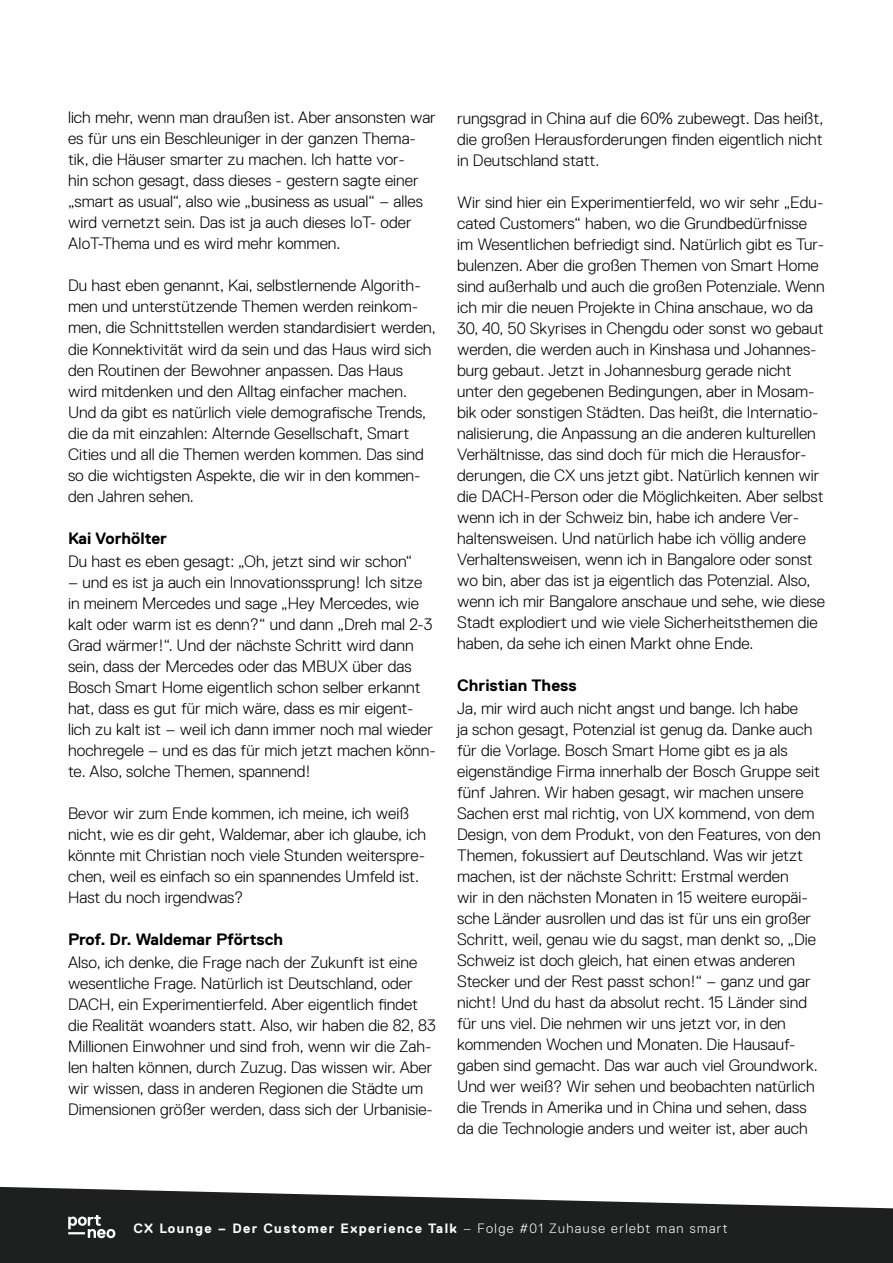
<style>
.page{position:relative;width:893px;height:1263px;background:#fff}
.page>*{position:absolute;margin:0;border:0;box-sizing:border-box;transform-origin:0 0}
.t1{font:300 16.5px/21px "Replica Std";color:#000}
.t2{font:700 16.5px "Replica Std";color:#000}
.t3{font:700 13.5px "Replica Std";letter-spacing:.1em;color:#fff}
.s1{font-weight:300}
</style>
<div class="page">
<svg style="left:0;top:1186px;width:893px;height:77px;background:#404141"></svg>
<svg style="left:68px;top:1215px;width:47px;height:23px"></svg>
<p class="t1" style="left:68px;top:107px;width:369px">lich mehr, wenn man draußen ist. Aber ansonsten war es für uns ein Beschleuniger in der ganzen Thema&shy;tik, die Häuser smarter zu machen. Ich hatte vor-<br>hin schon gesagt, dass dieses - gestern sagte einer „smart as usual“, also wie „business as usual“ – alles wird vernetzt sein. Das ist ja auch dieses IoT- oder AIoT-Thema und es wird mehr kommen.</p>
<p class="t1" style="left:68px;top:275px;width:369px">Du hast eben genannt, Kai, selbstlernende Algorith&shy;men und unterstützende Themen werden reinkom&shy;men, die Schnittstellen werden standardisiert werden, die Konnektivität wird da sein und das Haus wird sich den Routinen der Bewohner anpassen. Das Haus wird mitdenken und den Alltag einfacher machen.<br>Und da gibt es natürlich viele demografische Trends, die da mit einzahlen: Alternde Gesellschaft, Smart Cities und all die Themen werden kommen. Das sind so die wichtigsten Aspekte, die wir in den kommen&shy;den Jahren sehen.</p>
<p class="t2" style="left:68px;top:529px;width:100px">Kai Vorhölter</p>
<p class="t1" style="left:68px;top:551px;width:346px">Du hast es eben gesagt: „Oh, jetzt sind wir schon“</p>
<p class="t1" style="left:68px;top:572px;width:369px">– und es ist ja auch ein Innovationssprung! Ich sitze in meinem Mercedes und sage „Hey Mercedes, wie kalt oder warm ist es denn?“ und dann „Dreh mal 2-3<br>Grad wärmer!“. Und der nächste Schritt wird dann sein, dass der Mercedes oder das MBUX über das Bosch Smart Home eigentlich schon selber erkannt hat, dass es gut für mich wäre, dass es mir eigent&shy;lich zu kalt ist – weil ich dann immer noch mal wieder hochregele – und es das für mich jetzt machen könn&shy;te. Also, solche Themen, spannend!</p>
<p class="t1" style="left:68px;top:803px;width:360px">Bevor wir zum Ende kommen, ich meine, ich weiß nicht, wie es dir geht, Waldemar, aber ich glaube, ich könnte mit Christian noch viele Stunden weiterspre&shy;chen, weil es einfach so ein spannendes Umfeld ist.<br>Hast du noch irgendwas?</p>
<p class="t2" style="left:68px;top:930px;width:217px">Prof. Dr. Waldemar Pförtsch</p>
<p class="t1" style="left:68px;top:952px;width:369px">Also, ich denke, die Frage nach der Zukunft ist eine wesentliche Frage. Natürlich ist Deutschland, oder DACH, ein Experimentierfeld. Aber eigentlich findet die Realität woanders statt. Also, wir haben die 82, 83<br>Millionen Einwohner und sind froh, wenn wir die Zah&shy;len halten können, durch Zuzug. Das wissen wir. Aber wir wissen, dass in anderen Regionen die Städte um Dimensionen größer werden, dass sich der Urbanisie-</p>
<p class="t1" style="left:457px;top:107px;width:368px;text-align:justify">rungsgrad in China auf die 60% zubewegt. Das heißt, die großen Herausforderungen finden eigentlich nicht in Deutschland statt.</p>
<p class="t1" style="left:457px;top:191px;width:369px">Wir sind hier ein Experimentierfeld, wo wir sehr „Edu&shy;cated Customers“ haben, wo die Grundbedürfnisse im Wesentlichen befriedigt sind. Natürlich gibt es Tur&shy;bulenzen. Aber die großen Themen von Smart Home sind außerhalb und auch die großen Potenziale. Wenn ich mir die neuen Projekte in China anschaue, wo da 30, 40, 50 Skyrises in Chengdu oder sonst wo gebaut werden, die werden auch in Kinshasa und Johannes&shy;burg gebaut. Jetzt in Johannesburg gerade nicht unter den gegebenen Bedingungen, aber in Mosam&shy;bik oder sonstigen Städten. Das heißt, die Internatio&shy;nalisierung, die Anpassung an die anderen kulturellen Verhältnisse, das sind doch für mich die Herausfor&shy;derungen, die CX uns jetzt gibt. Natürlich kennen wir die DACH-Person oder die Möglichkeiten. Aber selbst wenn ich in der Schweiz bin, habe ich andere Ver&shy;haltensweisen. Und natürlich habe ich völlig andere Verhaltensweisen, wenn ich in Bangalore oder sonst wo bin, aber das ist ja eigentlich das Potenzial. Also, wenn ich mir Bangalore anschaue und sehe, wie diese Stadt explodiert und wie viele Sicherheitsthemen die haben, da sehe ich einen Markt ohne Ende.</p>
<p class="t2" style="left:457px;top:676px;width:121px">Christian Thess</p>
<p class="t1" style="left:457px;top:698px;width:365px">Ja, mir wird auch nicht angst und bange. Ich habe<br>ja schon gesagt, Potenzial ist genug da. Danke auch für die Vorlage. Bosch Smart Home gibt es ja als eigenständige Firma innerhalb der Bosch Gruppe seit fünf Jahren. Wir haben gesagt, wir machen unsere Sachen erst mal richtig, von UX kommend, von dem Design, von dem Produkt, von den Features, von den Themen, fokussiert auf Deutschland. Was wir jetzt machen, ist der nächste Schritt: Erstmal werden<br>wir in den nächsten Monaten in 15 weitere europäi&shy;sche Länder ausrollen und das ist für uns ein großer Schritt, weil, genau wie du sagst, man denkt so, „Die Schweiz ist doch gleich, hat einen etwas anderen Stecker und der Rest passt schon!“ – ganz und gar nicht! Und du hast da absolut recht. 15 Länder sind für uns viel. Die nehmen wir uns jetzt vor, in den kommenden Wochen und Monaten. Die Hausauf&shy;gaben sind gemacht. Das war auch viel Groundwork.<br>Und wer weiß? Wir sehen und beobachten natürlich die Trends in Amerika und in China und sehen, dass da die Technologie anders und weiter ist, aber auch</p>
<p class="t3" style="left:133px;top:1221px;width:596px">CX Lounge – Der Customer Experience Talk <span class="s1">– Folge #01 Zuhause erlebt man smart</span></p>
</div>
